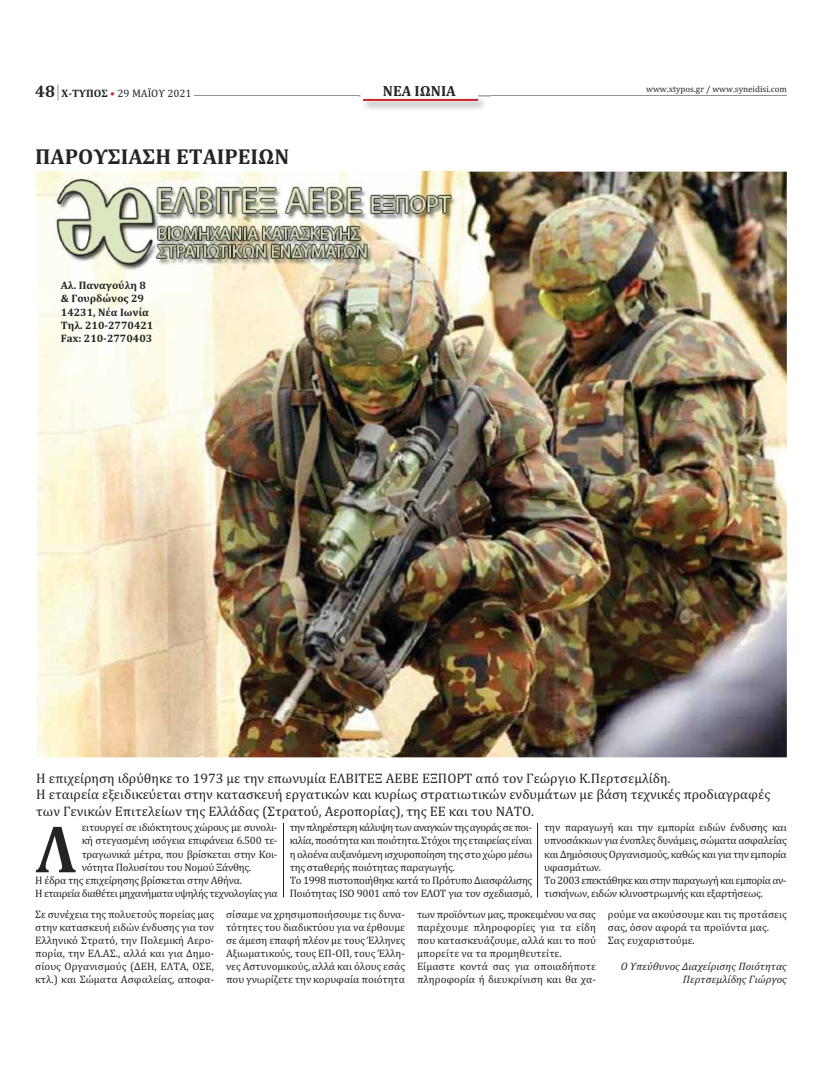
<style>
.page{position:relative;width:822px;height:1077px;background:#fff}
.page>*{position:absolute;margin:0;border:0;box-sizing:border-box;transform-origin:0 0}
.t1{font:700 67.8px "Cambria";color:#232424;scale:.91 1}
.t2{font:700 21.8px "Cambria";color:#232424}
.t3{font:700 14.9px "Cambria";color:#262425}
.t4{font:13.9px/16.7px "Cambria";color:#232424}
.t5{font:10.9px/13.1px "Cambria";letter-spacing:-.025em;color:#232424;text-align:justify}
.t6{font:10.9px/13.1px "Cambria";color:#232424}
.t7{font:700 10.9px/13.1px "Cambria";color:#232424}
.t8{font:italic 10.9px/13.1px "Cambria";color:#232424;text-align:right}
.t9{font:8.9px "Cambria";color:#232424}
.s1{font-weight:700;font-size:16.9px}
.s2{font-weight:700}
.s3{color:#cb242a}
</style>
<div class="page">
<hr style="left:194px;top:95px;width:593px;height:1px;background:#929292">
<img style="left:359px;top:95px;width:132px;height:15px">
<img style="left:361px;top:95px;width:117px;height:4px">
<svg style="left:384px;top:95px;width:72px;height:1px"></svg>
<hr style="left:363px;top:99px;width:115px;height:2px;background:#cb242a">
<svg style="left:58px;top:85px;width:1px;height:15px"></svg>
<img style="left:37px;top:172px;width:750px;height:585px">
<img style="left:36px;top:172px;width:425px;height:108px">
<hr style="left:283px;top:823px;width:1px;height:74px;background:#232424">
<hr style="left:537px;top:823px;width:1px;height:74px;background:#232424">
<p class="t6" style="left:35px;top:88px;width:158px"><span class="s1">48</span> <span class="s2">Χ‑ΤΥΠΟΣ</span> <span class="s3">•</span> 29 MAΪΟΥ 2021</p>
<h3 class="t3" style="left:383px;top:86px;width:75px">ΝΕΑ ΙΩΝΙΑ</h3>
<p class="t9" style="left:646px;top:86px;width:142px">www.xtypos.gr / www.syneidisi.com</p>
<h2 class="t2" style="left:35px;top:149px;width:256px">ΠΑΡΟΥΣΙΑΣΗ ΕΤΑΙΡΕΙΩΝ</h2>
<p class="t7" style="left:61px;top:280px;width:94px">Αλ. Παναγούλη 8 &amp; Γουρδώνος 29<br>14231, Νέα Ιωνία<br>Τηλ. 210‑2770421<br>Fax: 210‑2770403</p>
<p class="t4" style="left:36px;top:771px;width:736px">Η επιχείρηση ιδρύθηκε το 1973 με την επωνυμία ΕΛΒΙΤΕΞ ΑΕΒΕ ΕΞΠΟΡΤ από τον Γεώργιο Κ.Περτσεμλίδη.<br>Η εταιρεία εξειδικεύεται στην κατασκευή εργατικών και κυρίως στρατιωτικών ενδυμάτων με βάση τεχνικές προδιαγραφές των Γενικών Επιτελείων της Ελλάδας (Στρατού, Αεροπορίας), της ΕΕ και του ΝΑΤΟ.</p>
<p class="t5" style="left:82px;top:822px;width:197px">ειτουργεί σε ιδιόκτητους χώρους με συνολι‐</p>
<p class="t5" style="left:82px;top:835px;width:197px">κή στεγασμένη ισόγεια επιφάνεια 6.500 τε‐</p>
<p class="t5" style="left:82px;top:848px;width:197px">τραγωνικά μέτρα, που βρίσκεται στην Κοι‐</p>
<p class="t5" style="left:82px;top:861px;width:171px">νότητα Πολυσίτου του Νομού Ξάνθης.</p>
<p class="t5" style="left:35px;top:875px;width:208px">Η έδρα της επιχείρησης βρίσκεται στην Αθήνα.</p>
<p class="t5" style="left:35px;top:888px;width:244px">Η εταιρεία διαθέτει μηχανήματα υψηλής τεχνολογίας για</p>
<h1 class="t1" style="left:36px;top:825px;width:46px">Λ</h1>
<p class="t5" style="left:290px;top:822px;width:244px;text-align:left">την πληρέστερη κάλυψη των αναγκών της αγοράς σε ποι‐ κιλία, ποσότητα και ποιότητα. Στόχοι της εταιρείας είναι η ολοένα αυξανόμενη ισχυροποίηση της στο χώρο μέσω της σταθερής ποιότητας παραγωγής.<br>Το 1998 πιστοποιήθηκε κατά το Πρότυπο Διασφάλισης Ποιότητας ISO 9001 από τον ΕΛΟΤ για τον σχεδιασμό,</p>
<p class="t5" style="left:544px;top:822px;width:244px;text-align:left">την παραγωγή και την εμπορία ειδών ένδυσης και υπνοσάκκων για ένοπλες δυνάμεις, σώματα ασφαλείας και Δημόσιους Οργανισμούς, καθώς και για την εμπορία υφασμάτων.<br>Το 2003 επεκτάθηκε και στην παραγωγή και εμπορία αν‐ τισκήνων, ειδών κλινοστρωμνής και εξαρτήσεως.</p>
<p class="t5" style="left:35px;top:909px;width:180px">Σε συνέχεια της πολυετούς πορείας μας στην κατασκευή ειδών ένδυσης για τον Ελληνικό Στρατό, την Πολεμική Αερο‐ πορία, την ΕΛ.ΑΣ., αλλά και για Δημο‐ σίους Οργανισμούς (ΔΕΗ, ΕΛΤΑ, ΟΣΕ, κτλ.) και Σώματα Ασφαλείας, αποφα‐</p>
<p class="t5" style="left:226px;top:909px;width:180px">σίσαμε να χρησιμοποιήσουμε τις δυνα‐ τότητες του διαδικτύου για να έρθουμε σε άμεση επαφή πλέον με τους Έλληνες Αξιωματικούς, τους ΕΠ‐ΟΠ, τους Έλλη‐ νες Αστυνομικούς, αλλά και όλους εσάς που γνωρίζετε την κορυφαία ποιότητα</p>
<p class="t6" style="left:417px;top:909px;width:180px">των προϊόντων μας, προκειμένου να σας παρέχουμε πληροφορίες για τα είδη που κατασκευάζουμε, αλλά και το πού μπορείτε να τα προμηθευτείτε.<br>Είμαστε κοντά σας για οποιαδήποτε πληροφορία ή διευκρίνιση και θα χα‐</p>
<p class="t6" style="left:608px;top:909px;width:180px">ρούμε να ακούσουμε και τις προτάσεις σας, όσον αφορά τα προϊόντα μας.<br>Σας ευχαριστούμε.</p>
<p class="t8" style="left:621px;top:960px;width:168px">Ο Υπεύθυνος Διαχείρισης Ποιότητας<br>Περτσεμλίδης Γιώργος</p>
</div>
